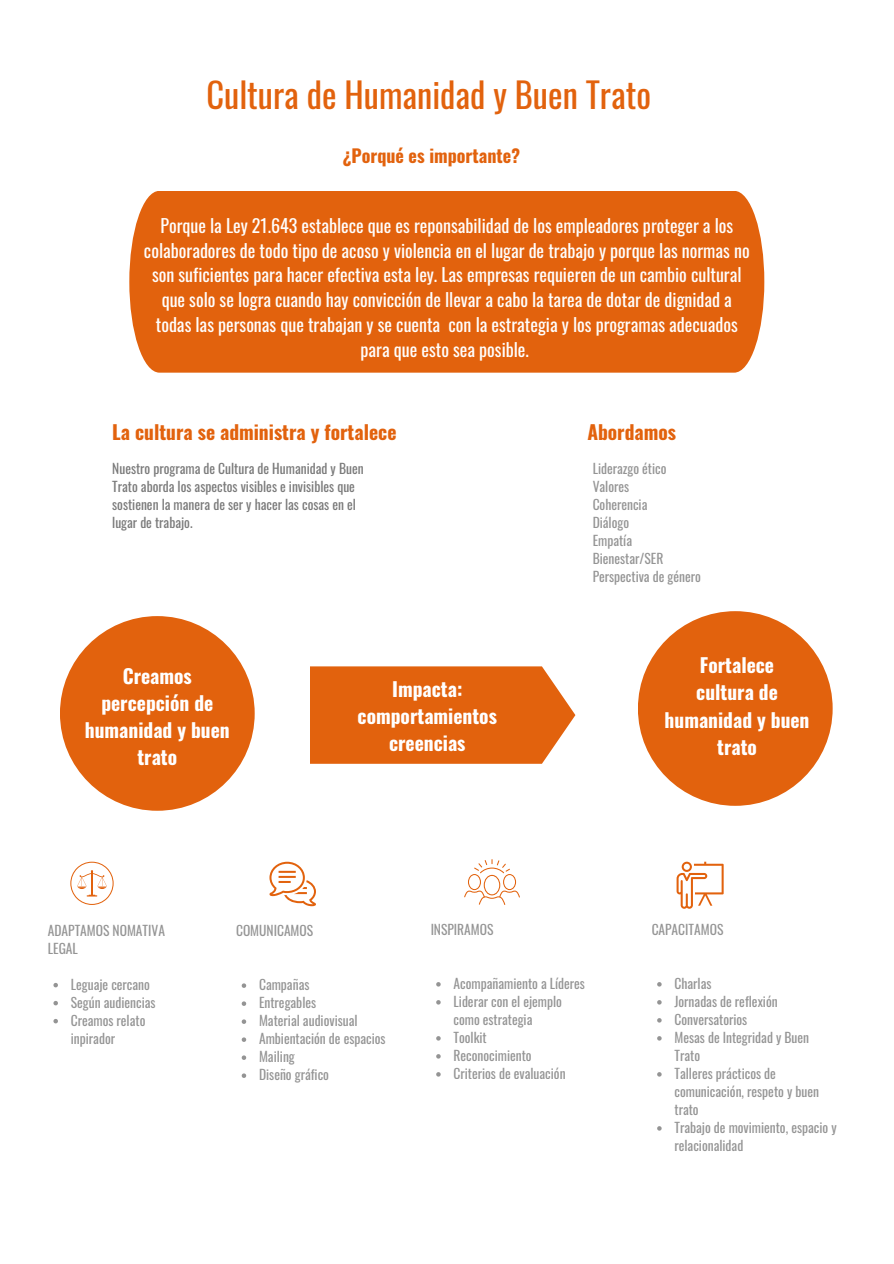
<style>
.page{position:relative;width:894px;height:1264px;background:#fff}
.page>*{position:absolute;margin:0;border:0;box-sizing:border-box;transform-origin:0 0}
.t1{font:34.5px "Oswald";color:#e2620d}
.t2{font:700 19.5px/27px "Oswald";color:#fff;text-align:center}
.t3{font:700 19.5px "Oswald";color:#e2620d}
.t4{font:18px/24.8px "Oswald";color:#fffefd;text-align:center}
.t5{font:700 18px "Oswald";color:#e2620d}
.t6{font:13.5px/18px "Oswald";color:#7a7a7a}
</style>
<div class="page">
<div style="left:129px;top:191px;width:635px;height:181px;background:#e2620d"></div>
<div style="left:60px;top:616px;width:194px;height:194px;background:#e2620d;border-radius:50%"></div>
<svg style="left:310px;top:666px;width:265px;height:97px;background:#e36c1c"></svg>
<div style="left:637px;top:611px;width:195px;height:194px;background:#e2620d;border-radius:50%"></div>
<svg style="left:70px;top:861px;width:43px;height:43px"></svg>
<svg style="left:464px;top:859px;width:56px;height:46px"></svg>
<svg style="left:269px;top:861px;width:46px;height:45px"></svg>
<svg style="left:676px;top:861px;width:47px;height:47px"></svg>
<svg style="left:53px;top:983px;width:5px;height:4px"></svg>
<svg style="left:53px;top:1001px;width:5px;height:4px"></svg>
<svg style="left:53px;top:1019px;width:5px;height:4px"></svg>
<svg style="left:242px;top:983px;width:4px;height:4px"></svg>
<svg style="left:242px;top:1001px;width:4px;height:4px"></svg>
<svg style="left:242px;top:1019px;width:4px;height:4px"></svg>
<svg style="left:242px;top:1037px;width:4px;height:4px"></svg>
<svg style="left:242px;top:1055px;width:4px;height:4px"></svg>
<svg style="left:242px;top:1073px;width:4px;height:4px"></svg>
<svg style="left:436px;top:982px;width:4px;height:4px"></svg>
<svg style="left:436px;top:1000px;width:4px;height:4px"></svg>
<svg style="left:436px;top:1036px;width:4px;height:4px"></svg>
<svg style="left:436px;top:1054px;width:4px;height:4px"></svg>
<svg style="left:436px;top:1072px;width:4px;height:4px"></svg>
<svg style="left:657px;top:982px;width:4px;height:4px"></svg>
<svg style="left:657px;top:1000px;width:4px;height:4px"></svg>
<svg style="left:657px;top:1018px;width:4px;height:4px"></svg>
<svg style="left:657px;top:1036px;width:4px;height:4px"></svg>
<svg style="left:657px;top:1072px;width:4px;height:4px"></svg>
<svg style="left:657px;top:1126px;width:4px;height:4px"></svg>
<h2 class="t1" style="left:206px;top:68px;width:446px">Cultura de Humanidad y Buen Trato</h2>
<h2 class="t5" style="left:343px;top:141px;width:179px">¿Porqué es importante?</h2>
<p class="t4" style="left:144px;top:212px;width:607px">Porque la Ley 21.643 establece que es reponsabilidad de los empleadores proteger a los colaboradores de todo tipo de acoso y violencia en el lugar de trabajo y porque las normas no son suficientes para hacer efectiva esta ley. Las empresas requieren de un cambio cultural que solo se logra cuando hay convicción de llevar a cabo la tarea de dotar de dignidad a todas las personas que trabajan y se cuenta con la estrategia y los programas adecuados para que esto sea posible.</p>
<h3 class="t3" style="left:112px;top:416px;width:286px">La cultura se administra y fortalece</h3>
<p class="t6" style="left:112px;top:458px;width:253px">Nuestro programa de Cultura de Humanidad y Buen Trato aborda los aspectos visibles e invisibles que sostienen la manera de ser y hacer las cosas en el lugar de trabajo.</p>
<p class="t2" style="left:123px;top:661px;width:71px">Creamos</p>
<p class="t2" style="left:85px;top:688px;width:146px">percepción de humanidad y buen trato</p>
<p class="t2" style="left:357px;top:674px;width:141px">Impacta: comportamientos creencias</p>
<p class="t3" style="left:587px;top:416px;width:90px">Abordamos</p>
<p class="t6" style="left:592px;top:458px;width:110px">Liderazgo ético<br>Valores<br>Coherencia<br>Diálogo<br>Empatía<br>Bienestar/SER<br>Perspectiva de género</p>
<p class="t2" style="left:699px;top:651px;width:76px">Fortalece</p>
<p class="t2" style="left:664px;top:678px;width:146px">cultura de humanidad y buen trato</p>
<p class="t6" style="left:48px;top:920px;width:119px">ADAPTAMOS NOMATIVA<br>LEGAL</p>
<p class="t6" style="left:71px;top:974px;width:86px">Leguaje cercano<br>Según audiencias<br>Creamos relato inpirador</p>
<p class="t6" style="left:236px;top:921px;width:79px">COMUNICAMOS</p>
<p class="t6" style="left:259px;top:975px;width:128px">Campañas<br>Entregables<br>Material audiovisual<br>Ambientación de espacios<br>Mailing<br>Diseño gráfico</p>
<p class="t6" style="left:430px;top:919px;width:64px">INSPIRAMOS</p>
<p class="t6" style="left:453px;top:973px;width:133px">Acompañamiento a Líderes<br>Liderar con el ejemplo como estrategia<br>Toolkit<br>Reconocimiento<br>Criterios de evaluación</p>
<p class="t6" style="left:651px;top:919px;width:73px">CAPACITAMOS</p>
<p class="t6" style="left:674px;top:973px;width:163px">Charlas<br>Jornadas de reflexión<br>Conversatorios<br>Mesas de Integridad y Buen<br>Trato<br>Talleres prácticos de comunicación, respeto y buen trato<br>Trabajo de movimiento, espacio y relacionalidad</p>
</div>
